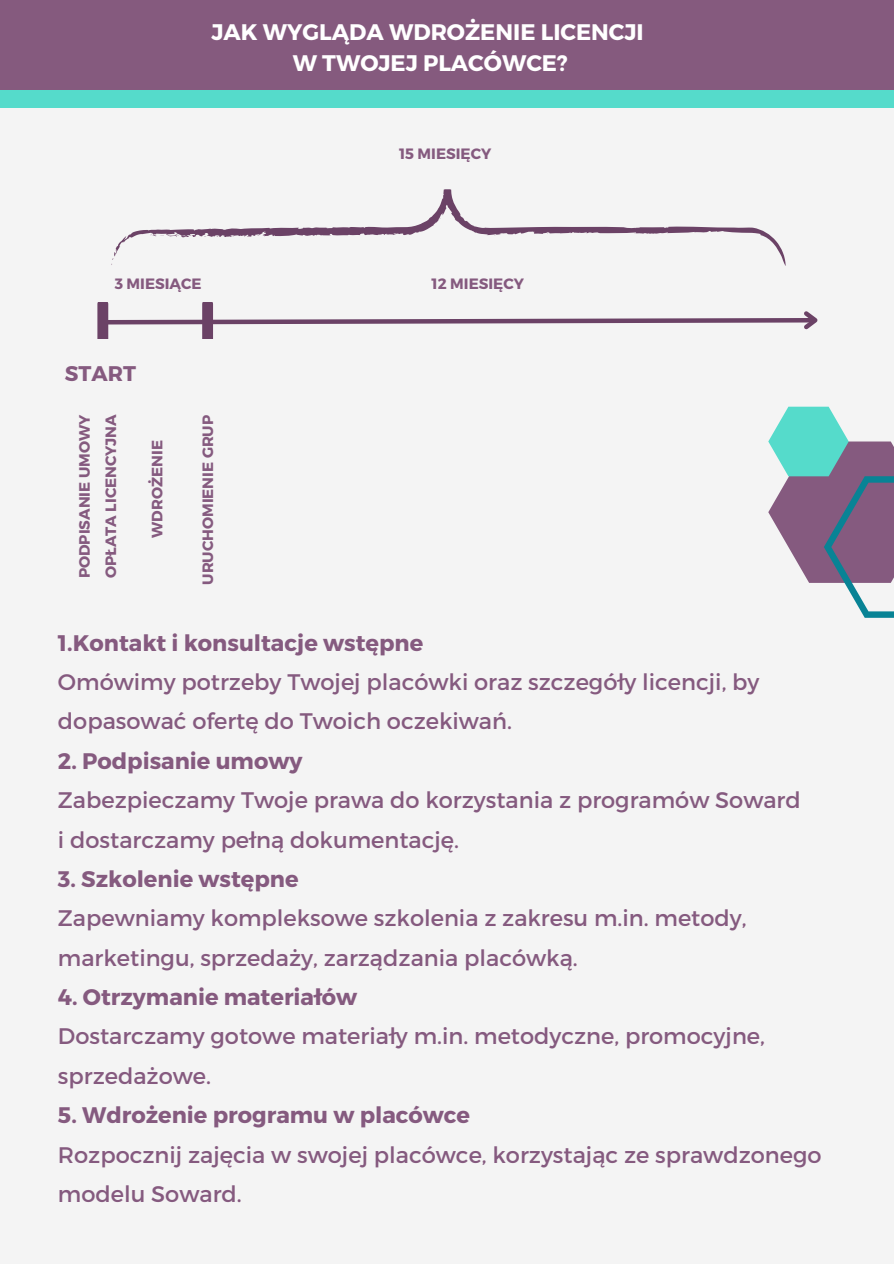
<style>
.page{position:relative;width:894px;height:1264px;background:#fff}
.page>*{position:absolute;margin:0;border:0;box-sizing:border-box;transform-origin:0 0}
.t1{font:22.5px/39.3px "Montserrat";color:#855a7f}
.t2{font:700 22.5px/31.5px "Montserrat";color:#fff;text-align:center}
.t3{font:700 21.15px "Montserrat";color:#855a7f}
.t4{font:700 15px "Montserrat";color:#855a7f}
.s1{font-weight:700}
</style>
<div class="page">
<div style="left:0;top:0;width:893px;height:1263px;background:#f4f4f4"></div>
<div style="left:0;top:0;width:893px;height:107px;background:#55dbcb"></div>
<div style="left:0;top:0;width:893px;height:89px;background:#855a7e"></div>
<svg style="left:97px;top:302px;width:721px;height:36px"></svg>
<svg style="left:114px;top:190px;width:672px;height:76px"></svg>
<svg style="left:768px;top:406px;width:125px;height:212px"></svg>
<h1 class="t2" style="left:211px;top:15px;width:433px">JAK WYGLĄDA WDROŻENIE LICENCJI<br>W TWOJEJ PLACÓWCE?</h1>
<p class="t4" style="left:399px;top:144px;width:94px">15 MIESIĘCY</p>
<p class="t4" style="left:115px;top:273px;width:88px">3 MIESIĄCE</p>
<p class="t4" style="left:431px;top:273px;width:94px">12 MIESIĘCY</p>
<p class="t3" style="left:65px;top:360px;width:73px">START</p>
<p class="t4" style="left:75px;top:578px;width:165px;rotate:-90deg">PODPISANIE UMOWY</p>
<p class="t4" style="left:101px;top:578px;width:166px;rotate:-90deg">OPŁATA LICENCYJNA</p>
<p class="t4" style="left:147px;top:537px;width:99px;rotate:-90deg">WDROŻENIE</p>
<h1 class="t4" style="left:198px;top:585px;width:171px;rotate:-90deg">URUCHOMIENIE GRUP</h1>
<p class="t1" style="left:58px;top:621px;width:703px"><span class="s1">1.Kontakt i konsultacje wstępne<br></span>Omówimy potrzeby Twojej placówki oraz szczegóły licencji, by dopasować ofertę do Twoich oczekiwań.</p>
<p class="t1" style="left:58px;top:740px;width:744px"><span class="s1">2. Podpisanie umowy<br></span>Zabezpieczamy Twoje prawa do korzystania z programów Soward i dostarczamy pełną dokumentację.</p>
<p class="t1" style="left:58px;top:858px;width:690px"><span class="s1">3. Szkolenie wstępne<br></span>Zapewniamy kompleksowe szkolenia z zakresu m.in. metody, marketingu, sprzedaży, zarządzania placówką.</p>
<p class="t1" style="left:58px;top:976px;width:708px"><span class="s1">4. Otrzymanie materiałów<br></span>Dostarczamy gotowe materiały m.in. metodyczne, promocyjne, sprzedażowe.</p>
<p class="t1" style="left:58px;top:1094px;width:764px"><span class="s1">5. Wdrożenie programu w placówce<br></span>Rozpocznij zajęcia w swojej placówce, korzystając ze sprawdzonego modelu Soward.</p>
</div>
